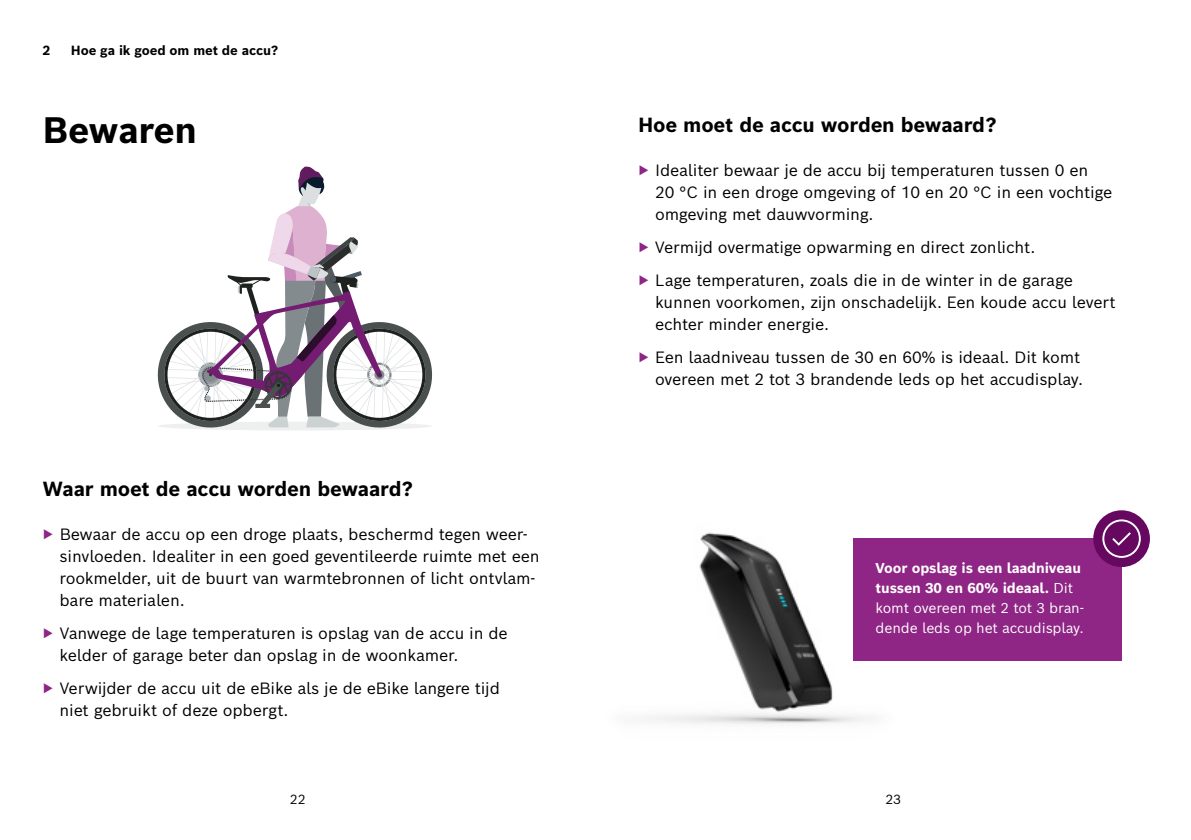
<style>
.page{position:relative;width:1191px;height:840px;background:#fff}
.page>*{position:absolute;margin:0;border:0;box-sizing:border-box;transform-origin:0 0}
.t1{font:700 36px "Bosch Sans";letter-spacing:-.015em;color:#000}
.t2{font:700 20px "Bosch Sans";letter-spacing:-.01em;color:#000}
.t3{font:16px/22px "Bosch Sans";letter-spacing:-.01em;color:#000}
.t4{font:14px/20px "Bosch Sans";letter-spacing:-.01em;color:#fff}
.t5{font:700 13px "Bosch Sans";letter-spacing:-.01em;color:#000}
.t6{font:13px "Bosch Sans";color:#000}
.s1{color:#8f2585}
.s2{font-weight:700}
</style>
<div class="page">
<svg style="left:158px;top:166px;width:274px;height:264px"></svg>
<img style="left:643px;top:532px;width:304px;height:192px">
<div style="left:853px;top:538px;width:268px;height:122px;background:#8f2585"></div>
<div style="left:1093px;top:510px;width:57px;height:56px;background:#670860;border-radius:50%"></div>
<svg style="left:1102px;top:519px;width:38px;height:38px"></svg>
<p class="t5" style="left:43px;top:42px;width:9px">2</p>
<p class="t5" style="left:71px;top:42px;width:209px">Hoe ga ik goed om met de accu?</p>
<h1 class="t1" style="left:43px;top:106px;width:156px">Bewaren</h1>
<p class="t2" style="left:43px;top:474px;width:372px">Waar moet de accu worden bewaard?</p>
<p class="t3" style="left:60px;top:522px;width:481px;text-indent:-17px"><span class="s1">▶</span> Bewaar de accu op een droge plaats, beschermd tegen weer&shy;sinvloeden. Idealiter in een goed geventileerde ruimte met een rookmelder, uit de buurt van warmtebronnen of licht ontvlam&shy;bare materialen.</p>
<p class="t3" style="left:60px;top:621px;width:450px;text-indent:-17px"><span class="s1">▶</span> Vanwege de lage temperaturen is opslag van de accu in de kelder of garage beter dan opslag in de woonkamer.</p>
<p class="t3" style="left:60px;top:676px;width:442px;text-indent:-17px"><span class="s1">▶</span> Verwijder de accu uit de eBike als je de eBike langere tijd niet gebruikt of deze opbergt.</p>
<p class="t2" style="left:638px;top:111px;width:360px">Hoe moet de accu worden bewaard?</p>
<p class="t3" style="left:655px;top:159px;width:459px;text-indent:-17px"><span class="s1">▶</span> Idealiter bewaar je de accu bij temperaturen tussen 0 en<br>20 °C in een droge omgeving of 10 en 20 °C in een vochtige omgeving met dauwvorming.</p>
<p class="t3" style="left:638px;top:230px;width:436px;line-height:33px"><span class="s1">▶</span> Vermijd overmatige opwarming en direct zonlicht.<br><span class="s1">▶</span> Lage temperaturen, zoals die in de winter in de garage</p>
<p class="t3" style="left:655px;top:291px;width:462px">kunnen voorkomen, zijn onschadelijk. Een koude accu levert echter minder energie.</p>
<p class="t3" style="left:638px;top:346px;width:446px;text-align:right"><span class="s1">▶</span> Een laadniveau tussen de 30 en 60% is ideaal. Dit komt overeen met 2 tot 3 brandende leds op het accudisplay.</p>
<p class="t4" style="left:875px;top:556px;width:210px"><span class="s2">Voor opslag is een laadniveau tussen 30 en 60% ideaal.</span> Dit komt overeen met 2 tot 3 bran&shy;dende leds op het accudisplay.</p>
<p class="t6" style="left:290px;top:789px;width:17px">22</p>
<p class="t6" style="left:885px;top:789px;width:17px">23</p>
</div>
